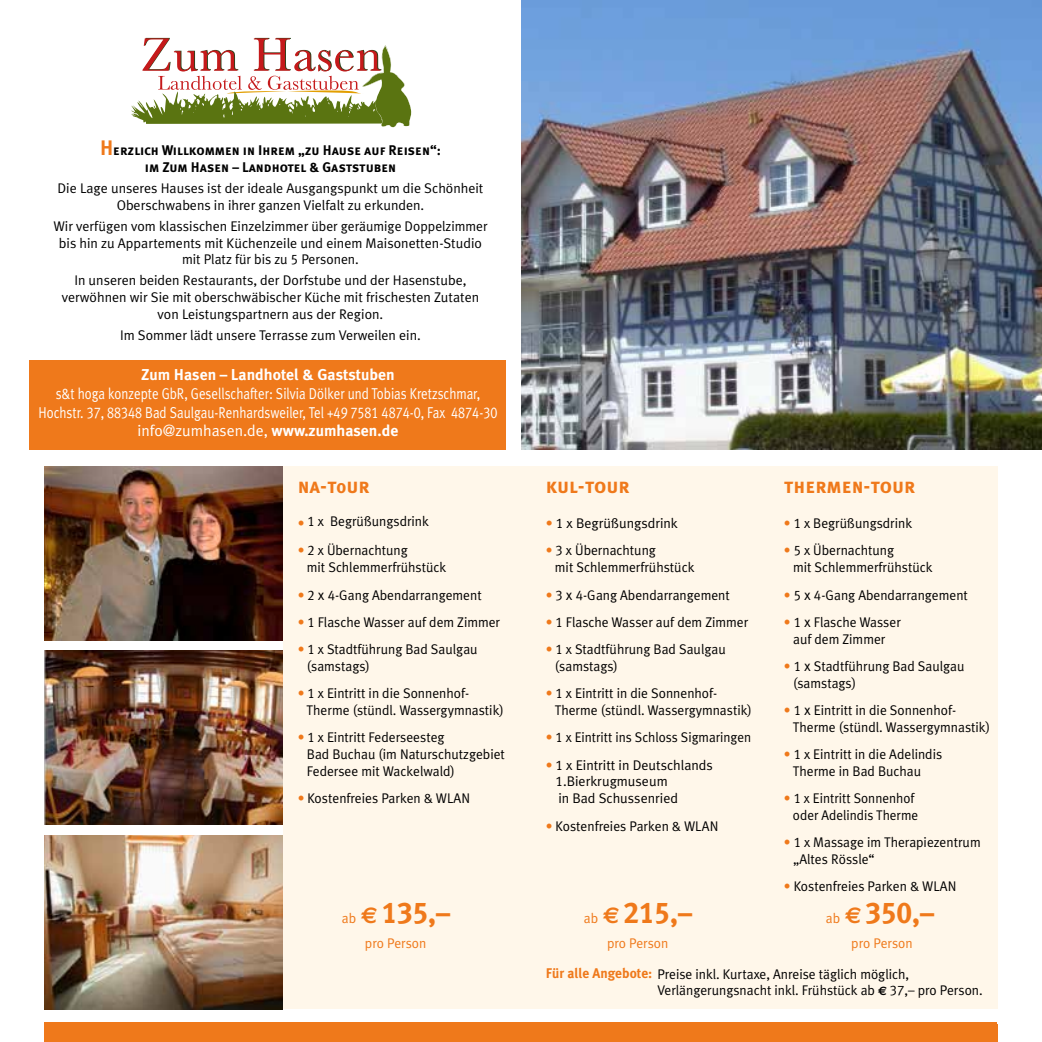
<style>
.page{position:relative;width:1042px;height:1042px;background:#fff}
.page>*{position:absolute;margin:0;border:0;box-sizing:border-box;transform-origin:0 0}
.t1{font:30.1px "Meta Plus Bold Caps";color:#ef791b}
.t2{font:21px "Meta Plus Bold Caps";color:#ef791b}
.t3{font:15.75px/18.9px "Meta Plus Normal";color:#fff;text-align:center;scale:.83 1}
.t4{font:700 15.75px "Meta Plus";color:#fff}
.t5{font:14px/16.8px "Meta Plus Normal";color:#000}
.t6{font:14px/16.8px "Meta Plus Bold Caps";color:#000;text-align:center}
.t7{font:14px/16.8px "Meta Plus Normal";color:#000;text-align:right;scale:.95 1}
.t8{font:14px "Meta Plus Normal";color:#ef791b}
.s1{font-size:21px;color:#ef791b}
.s2{font-family:"Meta Plus Normal Caps"}
.s3{font-family:"Meta Plus";font-weight:700}
.s4{font-family:"Meta Plus";font-weight:700;font-size:19.25px}
.s5{color:#ef791b}
.s6{font-family:"Meta Plus Normal";font-size:14px}
.s7{font-family:"Euro Sans";font-weight:700;font-size:22.75px}
.s8{font-family:"Meta Plus";font-weight:700;color:#ef791b}
.s9{font-family:"Euro Sans";font-weight:700;font-size:12.25px}
</style>
<div class="page">
<div style="left:283px;top:466px;width:714px;height:543px;background:#fff7ea"></div>
<img style="left:45px;top:466px;width:238px;height:174px">
<img style="left:521px;top:0;width:521px;height:449px">
<div style="left:45px;top:1022px;width:952px;height:20px;background:#ef791b"></div>
<svg style="left:131px;top:38px;width:280px;height:89px"></svg>
<div style="left:30px;top:360px;width:476px;height:89px;background:#ef791b"></div>
<img style="left:45px;top:835px;width:238px;height:174px">
<img style="left:45px;top:651px;width:238px;height:173px">
<p class="t6" style="left:100px;top:142px;width:342px"><span class="s1">H</span>erzlich Willkommen in Ihrem „zu Hause auf Reisen“: im Zum Hasen – Landhotel &amp; Gaststuben</p>
<p class="t5" style="left:57px;top:179px;width:427px;text-align:center">Die Lage unseres Hauses ist der ideale Ausgangspunkt um die Schönheit<br>Oberschwabens in ihrer ganzen Vielfalt zu erkunden.</p>
<p class="t5" style="left:53px;top:217px;width:436px;text-align:center">Wir verfügen vom klassischen Einzelzimmer über geräumige Doppelzimmer bis hin zu Appartements mit Küchenzeile und einem Maisonetten-Studio mit Platz für bis zu <span class="s2">5</span> Personen.</p>
<p class="t5" style="left:62px;top:272px;width:419px;text-align:center">In unseren beiden Restaurants, der Dorfstube und der Hasenstube, verwöhnen wir Sie mit oberschwäbischer Küche mit frischesten Zutaten von Leistungspartnern aus der Region.</p>
<p class="t5" style="left:120px;top:326px;width:302px">Im Sommer lädt unsere Terrasse zum Verweilen ein.</p>
<p class="t4" style="left:141px;top:365px;width:255px">Zum Hasen – Landhotel &amp; Gaststuben</p>
<p class="t3" style="left:39px;top:383px;width:554px">s&amp;t hoga konzepte GbR, Gesellschafter: Silvia Dölker und Tobias Kretzschmar,<br>Hochstr. <span class="s2">37, 88348</span> Bad Saulgau-Renhardsweiler, Tel +<span class="s2">49 7581 4874-0</span>, Fax <span class="s2">4874-30 </span>info@zumhasen.de, <span class="s3">www.zumhasen.de</span></p>
<h2 class="t2" style="left:298px;top:473px;width:74px">na-t<span class="s4">o</span>ur</h2>
<p class="t5" style="left:298px;top:513px;width:133px"><span class="s5">•</span> <span class="s2">1</span> x Begrüßungsdrink</p>
<p class="t5" style="left:307px;top:542px;width:141px;text-indent:-9px"><span class="s5">•</span> <span class="s2">2</span> x Übernachtung<br>mit Schlemmerfrühstück</p>
<p class="t5" style="left:298px;top:586px;width:185px"><span class="s5">•</span> <span class="s2">2 x 4</span>-Gang Abendarrangement</p>
<p class="t5" style="left:298px;top:613px;width:204px"><span class="s5">•</span> <span class="s2">1</span> Flasche Wasser auf dem Zimmer</p>
<p class="t5" style="left:307px;top:641px;width:172px;text-indent:-9px"><span class="s5">•</span> <span class="s2">1</span> x Stadtführung Bad Saulgau (samstags)</p>
<p class="t5" style="left:307px;top:685px;width:199px;text-indent:-9px"><span class="s5">•</span> <span class="s2">1</span> x Eintritt in die Sonnenhof-<br>Therme (stündl. Wassergymnastik)</p>
<p class="t5" style="left:307px;top:729px;width:200px;text-indent:-9px"><span class="s5">•</span> <span class="s2">1</span> x Eintritt Federseesteg<br>Bad Buchau (im Naturschutzgebiet<br>Federsee mit Wackelwald)</p>
<p class="t5" style="left:298px;top:790px;width:174px"><span class="s5">•</span> Kostenfreies Parken &amp; WLAN</p>
<h1 class="t1" style="left:342px;top:895px;width:110px"><span class="s6">ab</span> <span class="s7">f</span> 135<span class="s3">,–</span></h1>
<p class="t8" style="left:365px;top:935px;width:63px">pro Person</p>
<h2 class="t2" style="left:546px;top:473px;width:85px">kul-tour</h2>
<p class="t5" style="left:546px;top:515px;width:134px"><span class="s5">•</span> <span class="s2">1</span> x Begrüßungsdrink</p>
<p class="t5" style="left:555px;top:542px;width:141px;text-indent:-9px"><span class="s5">•</span> <span class="s2">3</span> x Übernachtung<br>mit Schlemmerfrühstück</p>
<p class="t5" style="left:546px;top:586px;width:185px"><span class="s5">•</span> <span class="s2">3 x 4</span>-Gang Abendarrangement</p>
<p class="t5" style="left:546px;top:613px;width:204px"><span class="s5">•</span> <span class="s2">1</span> Flasche Wasser auf dem Zimmer</p>
<p class="t5" style="left:555px;top:641px;width:172px;text-indent:-9px"><span class="s5">•</span> <span class="s2">1</span> x Stadtführung Bad Saulgau (samstags)</p>
<p class="t5" style="left:555px;top:685px;width:199px;text-indent:-9px"><span class="s5">•</span> <span class="s2">1</span> x Eintritt in die Sonnenhof-<br>Therme (stündl. Wassergymnastik)</p>
<p class="t7" style="left:546px;top:729px;width:218px"><span class="s5">•</span> <span class="s2">1</span> x Eintritt ins Schloss Sigmaringen</p>
<p class="t5" style="left:555px;top:756px;width:159px;text-indent:-10px"><span class="s5">•</span> <span class="s2">1</span> x Eintritt in Deutschlands<br><span class="s2">1</span>.Bierkrugmuseum<br>in Bad Schussenried</p>
<p class="t5" style="left:546px;top:817px;width:174px"><span class="s5">•</span> Kostenfreies Parken &amp; WLAN</p>
<h2 class="t2" style="left:784px;top:473px;width:133px">thermen-tour</h2>
<p class="t5" style="left:784px;top:515px;width:130px"><span class="s5">•</span> <span class="s2">1</span> x Begrüßungsdrink</p>
<p class="t5" style="left:793px;top:542px;width:141px;text-indent:-9px"><span class="s5">•</span> <span class="s2">5</span> x Übernachtung<br>mit Schlemmerfrühstück</p>
<p class="t5" style="left:784px;top:586px;width:185px"><span class="s5">•</span> <span class="s2">5 x 4</span>-Gang Abendarrangement</p>
<p class="t5" style="left:784px;top:613px;width:118px;text-align:center"><span class="s5">•</span> <span class="s2">1 x</span> Flasche Wasser auf dem Zimmer</p>
<p class="t5" style="left:793px;top:657px;width:173px;text-indent:-9px"><span class="s5">•</span> <span class="s2">1 x</span> Stadtführung Bad Saulgau (samstags)</p>
<p class="t5" style="left:793px;top:701px;width:199px;text-indent:-9px"><span class="s5">•</span> <span class="s2">1 x</span> Eintritt in die Sonnenhof-<br>Therme (stündl. Wassergymnastik)</p>
<p class="t5" style="left:793px;top:746px;width:151px;text-indent:-9px"><span class="s5">•</span> <span class="s2">1</span> x Eintritt in die Adelindis<br>Therme in Bad Buchau</p>
<p class="t7" style="left:784px;top:790px;width:143px"><span class="s5">•</span> <span class="s2">1</span> x Eintritt Sonnenhof oder Adelindis Therme</p>
<p class="t5" style="left:793px;top:834px;width:189px;text-indent:-9px"><span class="s5">•</span> <span class="s2">1</span> x Massage im Therapiezentrum „Altes Rössle“</p>
<p class="t5" style="left:784px;top:878px;width:174px"><span class="s5">•</span> Kostenfreies Parken &amp; WLAN</p>
<h1 class="t1" style="left:584px;top:895px;width:110px"><span class="s6">ab</span> <span class="s7">f</span> 215<span class="s3">,–</span></h1>
<h1 class="t1" style="left:826px;top:895px;width:110px"><span class="s6">ab</span> <span class="s7">f</span> 350<span class="s3">,–</span></h1>
<p class="t8" style="left:607px;top:935px;width:63px">pro Person</p>
<p class="t8" style="left:851px;top:935px;width:63px">pro Person</p>
<p class="t5" style="left:657px;top:965px;width:327px;text-indent:-112px"><span class="s8">Für alle Angebote:</span> Preise inkl. Kurtaxe, Anreise täglich möglich,<br>Verlängerungsnacht inkl. Frühstück ab <span class="s9">c</span> <span class="s2">37</span>,– pro Person.</p>
</div>
